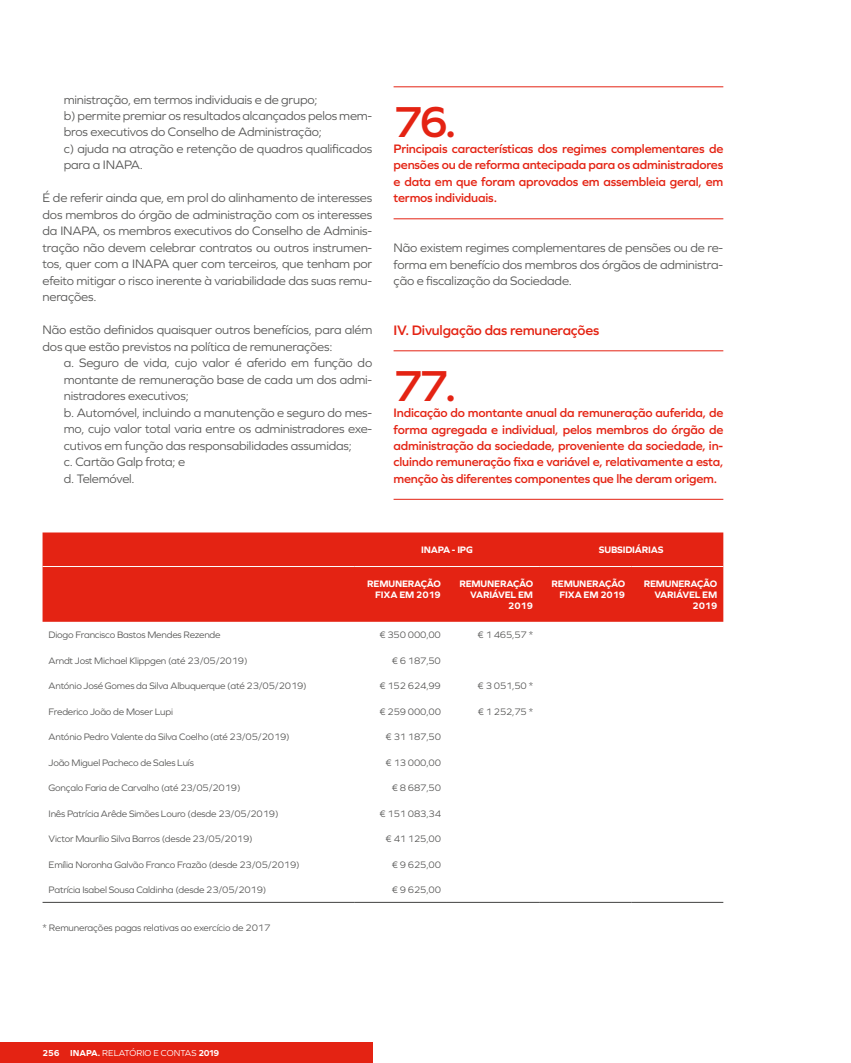
<style>
.page{position:relative;width:851px;height:1063px;background:#fff}
.page>*{position:absolute;margin:0;border:0;box-sizing:border-box;transform-origin:0 0}
.t1{font:600 45px "Graphie";color:#e42313}
.t2{font:600 14.25px "Graphie";letter-spacing:-.015em;color:#e42313}
.t3{font:12.75px/16.5px "Graphie";letter-spacing:-.015em;color:#575756}
.t4{font:600 12.75px/16.5px "Graphie";letter-spacing:-.015em;color:#e42313;text-align:justify}
.t5{font:9.75px "Graphie";letter-spacing:-.02em;color:#575756}
.t6{font:700 9.75px/11.2px "Graphie";letter-spacing:-.02em;color:#fff;text-align:right}
.t7{font:9px "Graphie";color:#fff}
.s1{font-weight:700}
</style>
<div class="page">
<div style="left:43px;top:532px;width:680px;height:90px;background:#e42313"></div>
<hr style="left:43px;top:902px;width:312px;height:1px;background:#575756">
<hr style="left:355px;top:902px;width:92px;height:1px;background:#575756">
<hr style="left:447px;top:902px;width:92px;height:1px;background:#575756">
<hr style="left:539px;top:902px;width:92px;height:1px;background:#575756">
<hr style="left:631px;top:902px;width:92px;height:1px;background:#575756">
<hr style="left:43px;top:566px;width:312px;height:1px;background:#fff">
<hr style="left:355px;top:566px;width:92px;height:1px;background:#fff">
<hr style="left:447px;top:566px;width:92px;height:1px;background:#fff">
<hr style="left:539px;top:566px;width:92px;height:1px;background:#fff">
<hr style="left:631px;top:566px;width:92px;height:1px;background:#fff">
<hr style="left:393px;top:87px;width:330px;height:1px;background:#e42313">
<hr style="left:393px;top:219px;width:330px;height:1px;background:#e42313">
<hr style="left:393px;top:351px;width:330px;height:1px;background:#e42313">
<hr style="left:393px;top:499px;width:330px;height:1px;background:#e42313">
<div style="left:0;top:1042px;width:372px;height:21px;background:#e42313"></div>
<p class="t3" style="left:64px;top:91px;width:310px">ministração, em termos individuais e de grupo;<br>b) permite premiar os resultados alcançados pelos mem&shy;bros executivos do Conselho de Administração;<br>c) ajuda na atração e retenção de quadros qualificados para a INAPA.</p>
<p class="t3" style="left:43px;top:190px;width:331px;text-align:justify">É de referir ainda que, em prol do alinhamento de interesses dos membros do órgão de administração com os interesses da INAPA, os membros executivos do Conselho de Adminis&shy;tração não devem celebrar contratos ou outros instrumen&shy;tos, quer com a INAPA quer com terceiros, que tenham por efeito mitigar o risco inerente à variabilidade das suas remu&shy;nerações.</p>
<p class="t3" style="left:43px;top:322px;width:331px">Não estão definidos quaisquer outros benefícios, para além dos que estão previstos na política de remunerações:</p>
<p class="t3" style="left:64px;top:355px;width:310px">a. Seguro de vida, cujo valor é aferido em função do montante de remuneração base de cada um dos admi&shy;nistradores executivos;<br>b. Automóvel, incluindo a manutenção e seguro do mes&shy;mo, cujo valor total varia entre os administradores exe&shy;cutivos em função das responsabilidades assumidas;<br>c. Cartão Galp frota; e<br>d. Telemóvel.</p>
<h1 class="t1" style="left:393px;top:95px;width:65px">76.</h1>
<p class="t4" style="left:393px;top:140px;width:331px">Principais características dos regimes complementares de pensões ou de reforma antecipada para os administradores e data em que foram aprovados em assembleia geral, em termos individuais.</p>
<p class="t3" style="left:393px;top:239px;width:331px;text-align:justify">Não existem regimes complementares de pensões ou de re&shy;forma em benefício dos membros dos órgãos de administra&shy;ção e fiscalização da Sociedade.</p>
<p class="t2" style="left:393px;top:321px;width:207px">IV. Divulgação das remunerações</p>
<h1 class="t1" style="left:393px;top:359px;width:65px">77.</h1>
<p class="t4" style="left:393px;top:404px;width:331px">Indicação do montante anual da remuneração auferida, de forma agregada e individual, pelos membros do órgão de administração da sociedade, proveniente da sociedade, in&shy;cluindo remuneração fixa e variável e, relativamente a esta, menção às diferentes componentes que lhe deram origem.</p>
<p class="t6" style="left:421px;top:543px;width:53px">INAPA - IPG</p>
<p class="t6" style="left:598px;top:543px;width:66px">SUBSIDIÁRIAS</p>
<p class="t6" style="left:367px;top:577px;width:75px">REMUNERAÇÃO<br>FIXA EM 2019</p>
<p class="t6" style="left:459px;top:577px;width:75px">REMUNERAÇÃO<br>VARIÁVEL EM<br>2019</p>
<p class="t6" style="left:551px;top:577px;width:75px">REMUNERAÇÃO<br>FIXA EM 2019</p>
<p class="t6" style="left:643px;top:577px;width:75px">REMUNERAÇÃO<br>VARIÁVEL EM<br>2019</p>
<p class="t5" style="left:49px;top:629px;width:173px">Diogo Francisco Bastos Mendes Rezende</p>
<p class="t5" style="left:379px;top:629px;width:63px">€ 350 000,00</p>
<p class="t5" style="left:477px;top:629px;width:57px">€ 1 465,57 *</p>
<p class="t5" style="left:49px;top:655px;width:200px">Arndt Jost Michael Klippgen (até 23/05/2019)</p>
<p class="t5" style="left:391px;top:655px;width:51px">€ 6 187,50</p>
<p class="t5" style="left:49px;top:680px;width:260px">António José Gomes da Silva Albuquerque (até 23/05/2019)</p>
<p class="t5" style="left:379px;top:680px;width:63px">€ 152 624,99</p>
<p class="t5" style="left:477px;top:680px;width:57px">€ 3 051,50 *</p>
<p class="t5" style="left:49px;top:706px;width:126px">Frederico João de Moser Lupi</p>
<p class="t5" style="left:379px;top:706px;width:63px">€ 259 000,00</p>
<p class="t5" style="left:477px;top:706px;width:57px">€ 1 252,75 *</p>
<p class="t5" style="left:49px;top:731px;width:243px">António Pedro Valente da Silva Coelho (até 23/05/2019)</p>
<p class="t5" style="left:385px;top:731px;width:57px">€ 31 187,50</p>
<p class="t5" style="left:49px;top:757px;width:147px">João Miguel Pacheco de Sales Luís</p>
<p class="t5" style="left:385px;top:757px;width:57px">€ 13 000,00</p>
<p class="t5" style="left:49px;top:782px;width:193px">Gonçalo Faria de Carvalho (até 23/05/2019)</p>
<p class="t5" style="left:391px;top:782px;width:51px">€ 8 687,50</p>
<p class="t5" style="left:49px;top:808px;width:231px">Inês Patrícia Arêde Simões Louro (desde 23/05/2019)</p>
<p class="t5" style="left:379px;top:808px;width:63px">€ 151 083,34</p>
<p class="t5" style="left:49px;top:833px;width:206px">Victor Maurílio Silva Barros (desde 23/05/2019)</p>
<p class="t5" style="left:385px;top:833px;width:57px">€ 41 125,00</p>
<p class="t5" style="left:49px;top:859px;width:252px">Emília Noronha Galvão Franco Frazão (desde 23/05/2019)</p>
<p class="t5" style="left:391px;top:859px;width:51px">€ 9 625,00</p>
<p class="t5" style="left:49px;top:884px;width:219px">Patrícia Isabel Sousa Caldinha (desde 23/05/2019)</p>
<p class="t5" style="left:391px;top:884px;width:51px">€ 9 625,00</p>
<p class="t5" style="left:43px;top:922px;width:229px">* Remunerações pagas relativas ao exercício de 2017</p>
<p class="t7" style="left:43px;top:1047px;width:178px"><span class="s1">256 INAPA.</span> RELATÓRIO E CONTAS <span class="s1">2019</span></p>
</div>
